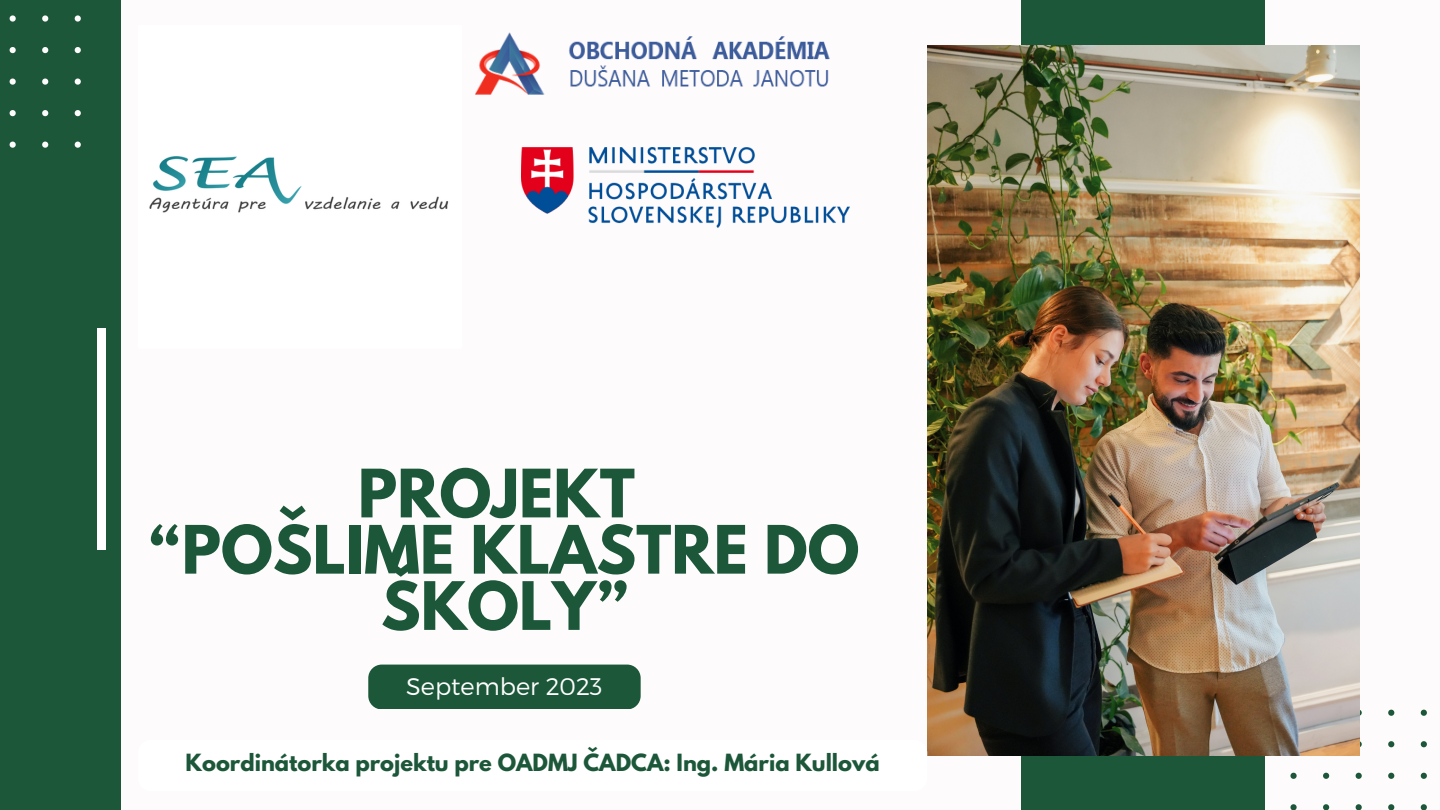
<style>
.page{position:relative;width:1440px;height:810px;background:#fdfbfb}
.page>*{position:absolute;margin:0;border:0;box-sizing:border-box;transform-origin:0 0}
.t1{font:700 59.1px/56.2px "League Spartan";color:#1c5739;text-align:center}
.t2{font:300 24px "Montserrat";color:#fff}
.t3{font:700 21px "League Spartan";color:#1c5739}
</style>
<div class="page">
<div style="left:1022px;top:0;width:243px;height:810px;background:#1c5739"></div>
<svg style="left:1290px;top:710px;width:137px;height:100px"></svg>
<img style="left:927px;top:46px;width:432px;height:710px">
<div style="left:0;top:0;width:122px;height:810px;background:#1c5739"></div>
<div style="left:97px;top:328px;width:8px;height:222px;background:#fff"></div>
<div style="left:368px;top:665px;width:273px;height:44px;background:#1c5739;border-radius:14px"></div>
<svg style="left:9px;top:15px;width:72px;height:133px"></svg>
<img style="left:149px;top:156px;width:299px;height:57px">
<img style="left:475px;top:32px;width:355px;height:63px">
<img style="left:522px;top:148px;width:328px;height:79px">
<div style="left:138px;top:740px;width:789px;height:51px;background:#fff;border-radius:14px"></div>
<p class="t1" style="left:358px;top:473px;width:279px">PROJEKT</p>
<p class="t1" style="left:149px;top:529px;width:711px">“POŠLIME KLASTRE DO<br>ŠKOLY”</p>
<p class="t2" style="left:406px;top:671px;width:198px">September 2023</p>
<p class="t3" style="left:186px;top:752px;width:696px">Koordinátorka projektu pre OADMJ ČADCA: Ing. Mária Kullová</p>
</div>
